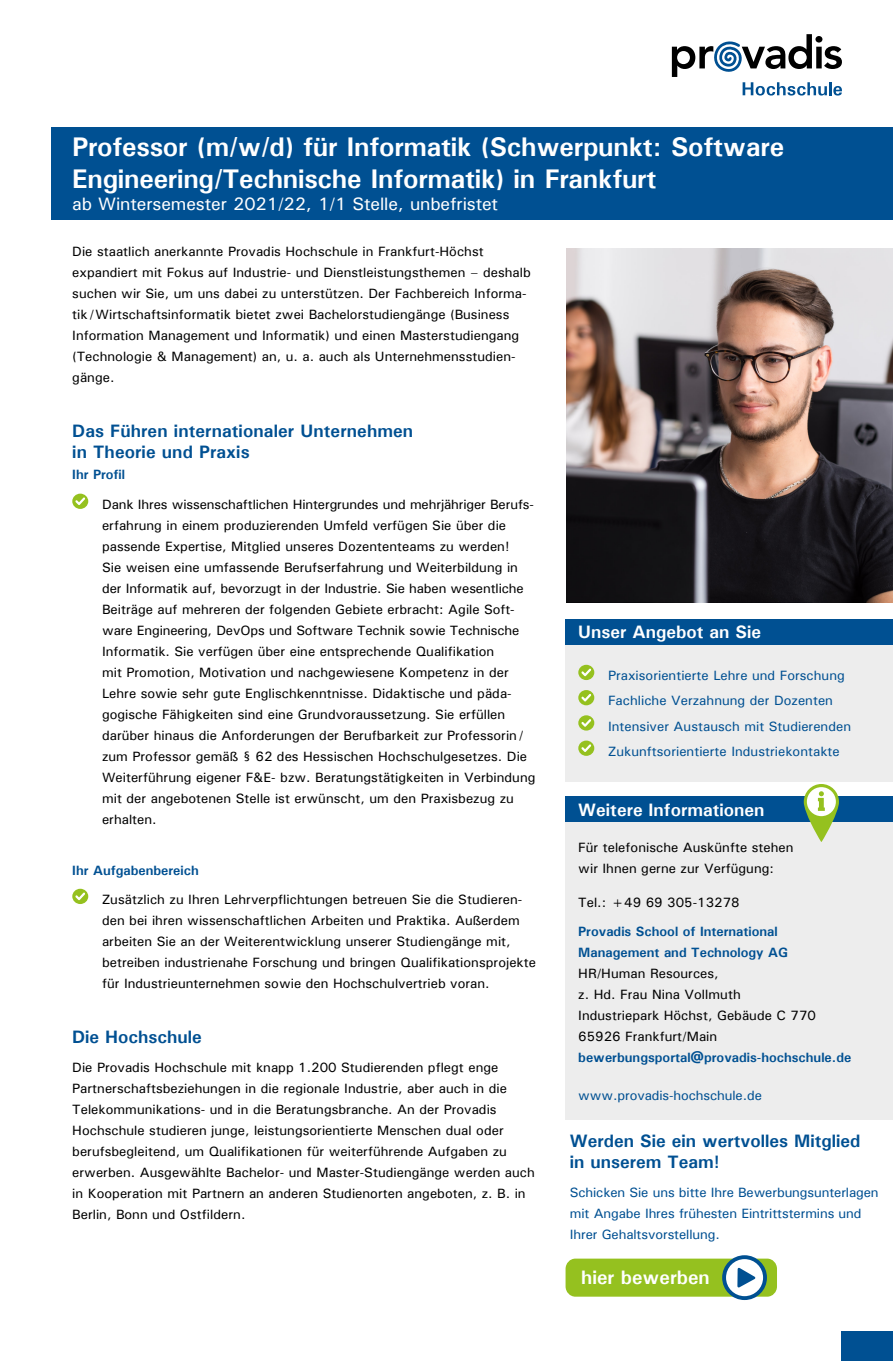
<style>
.page{position:relative;width:893px;height:1361px;background:#fff}
.page>*{position:absolute;margin:0;border:0;box-sizing:border-box;transform-origin:0 0}
.t1{font:700 27px/32.4px "Univers";letter-spacing:-.01em;color:#fff}
.t2{font:700 19.5px "Univers";color:#fff}
.t3{font:700 18px/21px "Univers";color:#005092}
.t4{font:18px "Univers";letter-spacing:-.01em;color:#fff}
.t5{font:700 18px "Univers";color:#fff}
.t6{font:13.5px/21px "Univers";color:#000}
.t7{font:13.5px/21px "Univers";color:#005092}
.t8{font:700 13.5px/21px "Univers";color:#005092}
</style>
<div class="page">
<svg style="left:672px;top:34px;width:170px;height:62px"></svg>
<div style="left:51px;top:128px;width:842px;height:92px;background:#005092"></div>
<div style="left:842px;top:1331px;width:51px;height:30px;background:#005092"></div>
<div style="left:72px;top:494px;width:16px;height:15px;background:#95c11f;border-radius:50%"></div>
<svg style="left:75px;top:497px;width:10px;height:8px"></svg>
<div style="left:72px;top:889px;width:16px;height:15px;background:#95c11f;border-radius:50%"></div>
<svg style="left:75px;top:892px;width:10px;height:8px"></svg>
<div style="left:566px;top:1258px;width:211px;height:38px;background:#95c11f;border-radius:10px"></div>
<svg style="left:724px;top:1257px;width:41px;height:41px"></svg>
<div style="left:722px;top:1255px;width:45px;height:45px;border:4px solid #005092;border-radius:50%"></div>
<svg style="left:737px;top:1267px;width:19px;height:21px"></svg>
<div style="left:566px;top:619px;width:327px;height:26px;background:#005092"></div>
<div style="left:566px;top:645px;width:327px;height:136px;background:#ededed"></div>
<div style="left:578px;top:665px;width:16px;height:15px;background:#95c11f;border-radius:50%"></div>
<svg style="left:581px;top:668px;width:10px;height:8px"></svg>
<div style="left:578px;top:690px;width:16px;height:15px;background:#95c11f;border-radius:50%"></div>
<svg style="left:581px;top:694px;width:10px;height:7px"></svg>
<div style="left:578px;top:715px;width:16px;height:15px;background:#95c11f;border-radius:50%"></div>
<svg style="left:581px;top:719px;width:10px;height:8px"></svg>
<svg style="left:578px;top:740px;width:16px;height:16px"></svg>
<svg style="left:581px;top:744px;width:10px;height:8px"></svg>
<div style="left:566px;top:797px;width:327px;height:26px;background:#005092"></div>
<div style="left:566px;top:823px;width:327px;height:297px;background:#ededed"></div>
<svg style="left:804px;top:784px;width:35px;height:58px"></svg>
<img style="left:567px;top:248px;width:326px;height:355px">
<p class="t1" style="left:72px;top:130px;width:713px">Professor (m/w/d) für Informatik (Schwerpunkt: Software<br>Engineering/Technische Informatik) in Frankfurt</p>
<p class="t4" style="left:72px;top:193px;width:428px">ab Wintersemester 2021/22, 1/1 Stelle, unbefristet</p>
<p class="t6" style="left:72px;top:241px;width:460px">Die staatlich anerkannte Provadis Hochschule in Frankfurt-Höchst expandiert mit Fokus auf Industrie- und Dienstleistungsthemen – deshalb suchen wir Sie, um uns dabei zu unterstützen. Der Fachbereich Informa&shy;tik/Wirtschaftsinformatik bietet zwei Bachelorstudiengänge (Business Information Management und Informatik) und einen Masterstudiengang (Technologie &amp; Management) an, u. a. auch als Unternehmensstudien&shy;gänge.</p>
<p class="t3" style="left:72px;top:420px;width:342px">Das Führen internationaler Unternehmen in Theorie und Praxis</p>
<p class="t8" style="left:72px;top:463px;width:54px">Ihr Profil</p>
<p class="t6" style="left:102px;top:493px;width:435px">Dank Ihres wissenschaftlichen Hintergrundes und mehrjähriger Berufs&shy;erfahrung in einem produzierenden Umfeld verfügen Sie über die passende Expertise, Mitglied unseres Dozententeams zu werden!<br>Sie weisen eine umfassende Berufserfahrung und Weiterbildung in der Informatik auf, bevorzugt in der Industrie. Sie haben wesentliche Beiträge auf mehreren der folgenden Gebiete erbracht: Agile Soft&shy;ware Engineering, DevOps und Software Technik sowie Technische Informatik. Sie verfügen über eine entsprechende Qualifikation<br>mit Promotion, Motivation und nachgewiesene Kompetenz in der Lehre sowie sehr gute Englischkenntnisse. Didaktische und päda&shy;gogische Fähigkeiten sind eine Grundvoraussetzung. Sie erfüllen darüber hinaus die Anforderungen der Berufbarkeit zur Professorin/ zum Professor gemäß § 62 des Hessischen Hochschulgesetzes. Die Weiterführung eigener F&amp;E- bzw. Beratungstätigkeiten in Verbindung mit der angebotenen Stelle ist erwünscht, um den Praxisbezug zu erhalten.</p>
<p class="t5" style="left:578px;top:621px;width:184px">Unser Angebot an Sie</p>
<p class="t7" style="left:608px;top:665px;width:238px">Praxisorientierte Lehre und Forschung</p>
<p class="t7" style="left:608px;top:690px;width:226px">Fachliche Verzahnung der Dozenten</p>
<p class="t7" style="left:608px;top:715px;width:244px">Intensiver Austausch mit Studierenden</p>
<p class="t7" style="left:608px;top:740px;width:233px">Zukunftsorientierte Industriekontakte</p>
<p class="t5" style="left:578px;top:799px;width:188px">Weitere Informationen</p>
<p class="t6" style="left:578px;top:836px;width:217px">Für telefonische Auskünfte stehen wir Ihnen gerne zur Verfügung:</p>
<p class="t6" style="left:578px;top:891px;width:163px">Tel.: +49 69 305-13278</p>
<p class="t8" style="left:578px;top:921px;width:211px">Provadis School of International<br>Management and Technology AG</p>
<p class="t6" style="left:578px;top:963px;width:142px">HR/Human Resources,</p>
<p class="t6" style="left:578px;top:984px;width:164px">z. Hd. Frau Nina Vollmuth</p>
<p class="t6" style="left:578px;top:1005px;width:239px">Industriepark Höchst, Gebäude C 770</p>
<p class="t6" style="left:578px;top:1026px;width:140px">65926 Frankfurt/Main</p>
<p class="t8" style="left:578px;top:1047px;width:275px">bewerbungsportal@provadis-hochschule.de</p>
<p class="t7" style="left:578px;top:1085px;width:185px">www.provadis-hochschule.de</p>
<p class="t8" style="left:72px;top:859px;width:128px">Ihr Aufgabenbereich</p>
<p class="t6" style="left:102px;top:888px;width:435px">Zusätzlich zu Ihren Lehrverpflichtungen betreuen Sie die Studieren&shy;den bei ihren wissenschaftlichen Arbeiten und Praktika. Außerdem arbeiten Sie an der Weiterentwicklung unserer Studiengänge mit, betreiben industrienahe Forschung und bringen Qualifikationsprojekte für Industrieunternehmen sowie den Hochschulvertrieb voran.</p>
<p class="t3" style="left:72px;top:1026px;width:131px">Die Hochschule</p>
<p class="t6" style="left:72px;top:1057px;width:464px">Die Provadis Hochschule mit knapp 1.200 Studierenden pflegt enge Partnerschaftsbeziehungen in die regionale Industrie, aber auch in die Telekommunikations- und in die Beratungsbranche. An der Provadis Hochschule studieren junge, leistungsorientierte Menschen dual oder berufsbegleitend, um Qualifikationen für weiterführende Aufgaben zu erwerben. Ausgewählte Bachelor- und Master-Studiengänge werden auch in Kooperation mit Partnern an anderen Studienorten angeboten, z. B. in Berlin, Bonn und Ostfildern.</p>
<p class="t3" style="left:570px;top:1130px;width:292px">Werden Sie ein wertvolles Mitglied in unserem Team!</p>
<p class="t7" style="left:570px;top:1182px;width:310px">Schicken Sie uns bitte Ihre Bewerbungsunterlagen mit Angabe Ihres frühesten Eintrittstermins und<br>Ihrer Gehaltsvorstellung.</p>
<p class="t2" style="left:581px;top:1265px;width:130px">hier bewerben</p>
</div>
